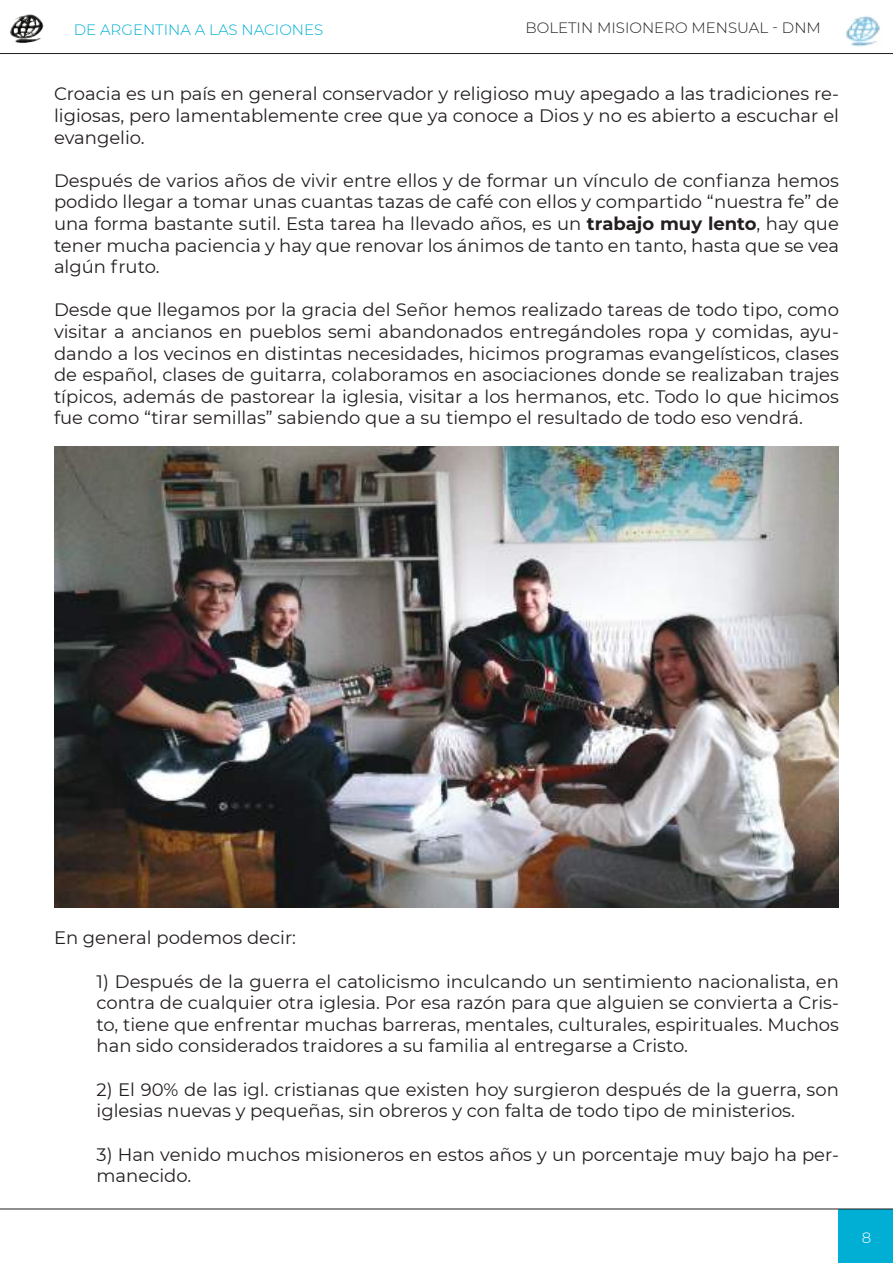
<style>
.page{position:relative;width:893px;height:1263px;background:#fff}
.page>*{position:absolute;margin:0;border:0;box-sizing:border-box;transform-origin:0 0}
.t1{font:18px/21.6px "Montserrat";color:#241f1f;text-align:justify}
.t2{font:300 15px "Montserrat";color:#241f1f}
.t3{font:300 15px "Montserrat";color:#01afd4}
.t4{font:300 15px "Montserrat";color:#fff}
.s1{font-weight:700}
</style>
<div class="page">
<div style="left:839px;top:1209px;width:54px;height:54px;background:#01afd4"></div>
<hr style="left:0;top:1208px;width:893px;height:1px;background:#241f1f">
<hr style="left:0;top:53px;width:893px;height:1px;background:#241f1f">
<img style="left:10px;top:14px;width:34px;height:29px">
<img style="left:846px;top:16px;width:34px;height:31px">
<img style="left:54px;top:446px;width:785px;height:462px">
<p class="t3" style="left:74px;top:19px;width:251px">DE ARGENTINA A LAS NACIONES</p>
<p class="t2" style="left:525px;top:18px;width:297px">BOLETIN MISIONERO MENSUAL - DNM</p>
<p class="t1" style="left:54px;top:83px;width:786px">Croacia es un país en general conservador y religioso muy apegado a las tradiciones re&shy;ligiosas, pero lamentablemente cree que ya conoce a Dios y no es abierto a escuchar el evangelio.</p>
<p class="t1" style="left:54px;top:169px;width:786px">Después de varios años de vivir entre ellos y de formar un vínculo de confianza hemos podido llegar a tomar unas cuantas tazas de café con ellos y compartido “nuestra fe” de una forma bastante sutil. Esta tarea ha llevado años, es un <span class="s1">trabajo muy lento</span>, hay que tener mucha paciencia y hay que renovar los ánimos de tanto en tanto, hasta que se vea algún fruto.</p>
<p class="t1" style="left:54px;top:299px;width:786px">Desde que llegamos por la gracia del Señor hemos realizado tareas de todo tipo, como visitar a ancianos en pueblos semi abandonados entregándoles ropa y comidas, ayu&shy;dando a los vecinos en distintas necesidades, hicimos programas evangelísticos, clases de español, clases de guitarra, colaboramos en asociaciones donde se realizaban trajes típicos, además de pastorear la iglesia, visitar a los hermanos, etc. Todo lo que hicimos fue como “tirar semillas” sabiendo que a su tiempo el resultado de todo eso vendrá.</p>
<p class="t1" style="left:54px;top:927px;width:244px">En general podemos decir:</p>
<p class="t1" style="left:97px;top:970px;width:744px">1) Después de la guerra el catolicismo inculcando un sentimiento nacionalista, en contra de cualquier otra iglesia. Por esa razón para que alguien se convierta a Cris&shy;to, tiene que enfrentar muchas barreras, mentales, culturales, espirituales. Muchos han sido considerados traidores a su familia al entregarse a Cristo.</p>
<p class="t1" style="left:97px;top:1078px;width:744px">2) El 90% de las igl. cristianas que existen hoy surgieron después de la guerra, son iglesias nuevas y pequeñas, sin obreros y con falta de todo tipo de ministerios.</p>
<p class="t1" style="left:97px;top:1143px;width:744px">3) Han venido muchos misioneros en estos años y un porcentaje muy bajo ha per&shy;manecido.</p>
<p class="t4" style="left:862px;top:1227px;width:11px">8</p>
</div>
